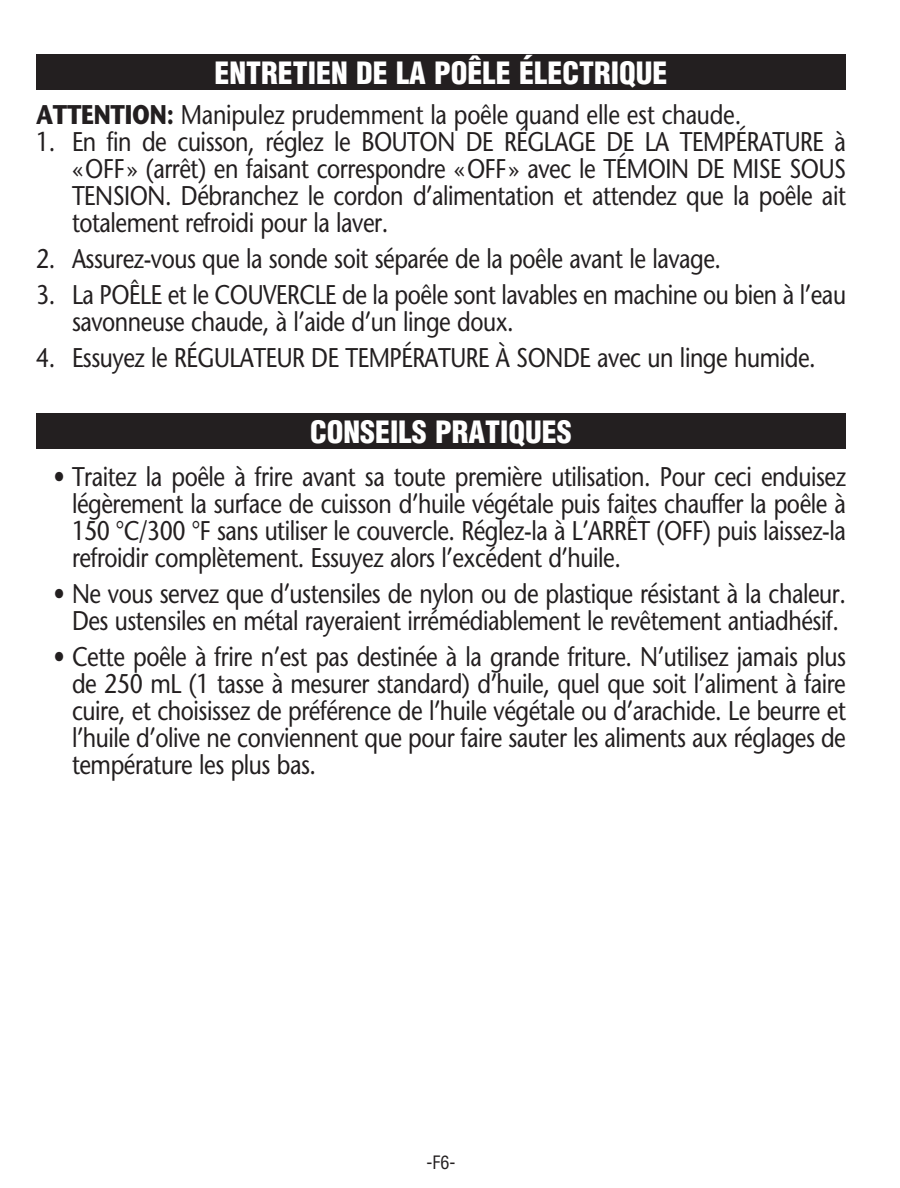
<style>
.page{position:relative;width:900px;height:1188px;background:#fff}
.page>*{position:absolute;margin:0;border:0;box-sizing:border-box;transform-origin:0 0}
.t1{font:900 condensed 30px "Helvetica";color:#fff}
.t2{font:27px/27px "Stone Sans";letter-spacing:-.02em;color:#231f20;text-align:justify;scale:.85 1}
.t3{font:condensed 18px "Helvetica";color:#231f20}
.s1{font-weight:700}
</style>
<div class="page">
<div style="left:36px;top:413px;width:810px;height:36px;background:#231f20"></div>
<div style="left:36px;top:54px;width:810px;height:36px;background:#231f20"></div>
<p class="t1" style="left:214px;top:54px;width:455px">ENTRETIEN DE LA POÊLE ÉLECTRIQUE</p>
<p class="t2" style="left:36px;top:101px;width:831px"><span class="s1">ATTENTION:</span> Manipulez prudemment la poêle quand elle est chaude.</p>
<p class="t2" style="left:72px;top:128px;width:912px;text-indent:-36px">1. En fin de cuisson, réglez le BOUTON DE RÉGLAGE DE LA TEMPÉRATURE à «OFF» (arrêt) en faisant correspondre «OFF» avec le TÉMOIN DE MISE SOUS TENSION. Débranchez le cordon d’alimentation et attendez que la poêle ait totalement refroidi pour la laver.</p>
<p class="t2" style="left:36px;top:245px;width:808px">2. Assurez-vous que la sonde soit séparée de la poêle avant le lavage.</p>
<p class="t2" style="left:72px;top:281px;width:912px;text-indent:-36px">3. La POÊLE et le COUVERCLE de la poêle sont lavables en machine ou bien à l’eau savonneuse chaude, à l’aide d’un linge doux.</p>
<p class="t2" style="left:36px;top:344px;width:919px">4. Essuyez le RÉGULATEUR DE TEMPÉRATURE À SONDE avec un linge humide.</p>
<p class="t1" style="left:310px;top:413px;width:263px">CONSEILS PRATIQUES</p>
<p class="t2" style="left:72px;top:463px;width:912px;text-indent:-19px">• Traitez la poêle à frire avant sa toute première utilisation. Pour ceci enduisez légèrement la surface de cuisson d’huile végétale puis faites chauffer la poêle à 150 °C/300 °F sans utiliser le couvercle. Réglez-la à L’ARRÊT (OFF) puis laissez-la refroidir complètement. Essuyez alors l’excédent d’huile.</p>
<p class="t2" style="left:53px;top:580px;width:934px;text-align:center">• Ne vous servez que d’ustensiles de nylon ou de plastique résistant à la chaleur.<br>Des ustensiles en métal rayeraient irrémédiablement le revêtement antiadhésif.</p>
<p class="t2" style="left:72px;top:643px;width:912px;text-indent:-19px">• Cette poêle à frire n’est pas destinée à la grande friture. N’utilisez jamais plus de 250 mL (1 tasse à mesurer standard) d’huile, quel que soit l’aliment à faire cuire, et choisissez de préférence de l’huile végétale ou d’arachide. Le beurre et l’huile d’olive ne conviennent que pour faire sauter les aliments aux réglages de température les plus bas.</p>
<p class="t3" style="left:427px;top:1152px;width:30px">-F6-</p>
</div>
